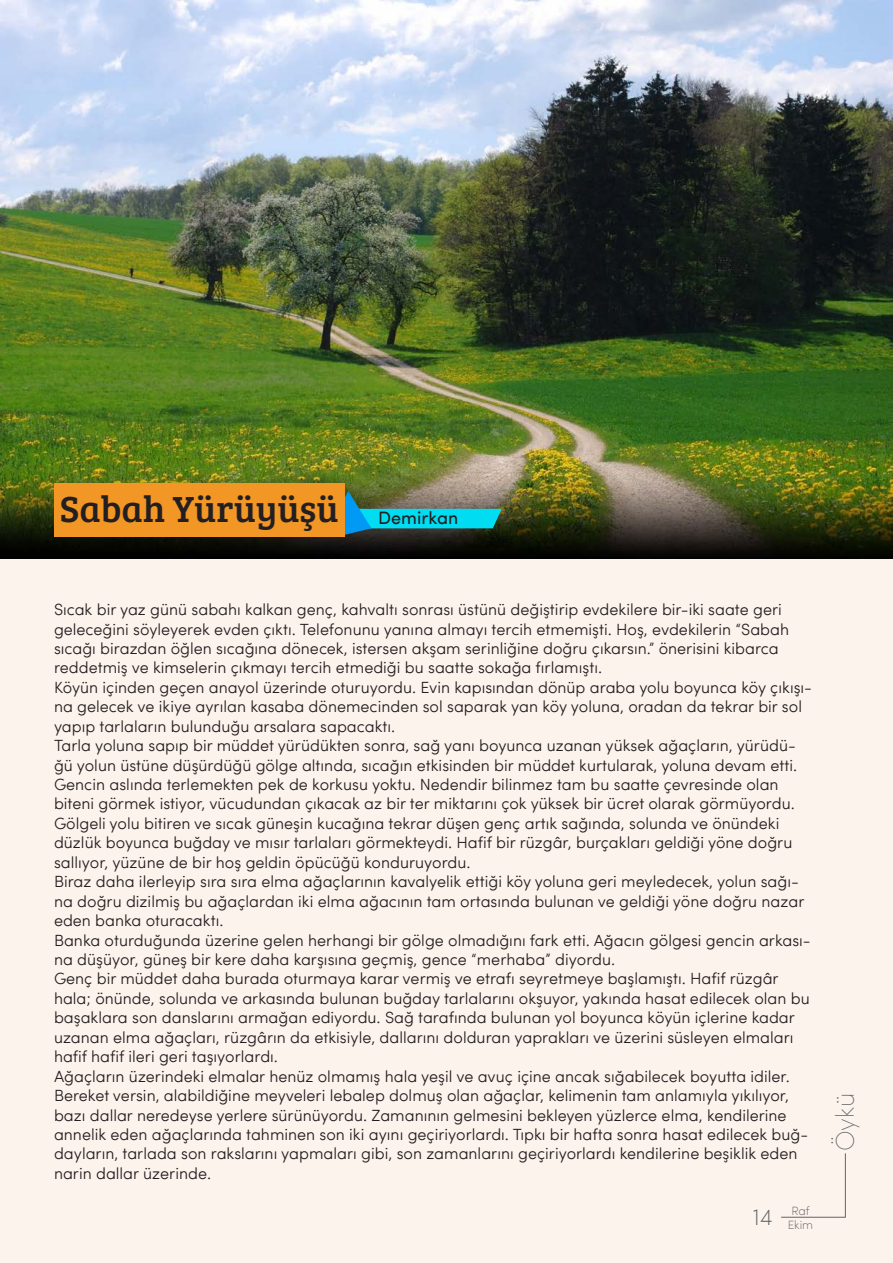
<style>
.page{position:relative;width:893px;height:1263px;background:#fff}
.page>*{position:absolute;margin:0;border:0;box-sizing:border-box;transform-origin:0 0}
.t1{font:37.5px "Bree Serif";color:#231f20}
.t2{font:200 25.5px "Sofia W03";color:#606465}
.t3{font:200 22.5px "Sofia W03";color:#606465}
.t4{font:18px "Sofia W03";color:#231f20}
.t5{font:300 16.2px/19.5px "Sofia W03";color:#231f20}
.t6{font:200 12px "Sofia W03";color:#606465}
</style>
<div class="page">
<div style="left:0;top:1px;width:893px;height:1262px;background:#fdf3ed"></div>
<img style="left:0;top:1px;width:893px;height:558px">
<hr style="left:781px;top:1217px;width:64px;height:1px;background:#606465">
<hr style="left:845px;top:1153px;width:1px;height:64px;background:#606465">
<svg style="left:344px;top:491px;width:158px;height:44px;background:#389398"></svg>
<div style="left:54px;top:483px;width:290px;height:54px;background:#f29625"></div>
<p class="t1" style="left:60px;top:481px;width:280px">Sabah Yürüyüşü</p>
<p class="t4" style="left:378px;top:505px;width:82px">Demirkan</p>
<p class="t5" style="left:54px;top:599px;width:737px">Sıcak bir yaz günü sabahı kalkan genç, kahvaltı sonrası üstünü değiştirip evdekilere bir-iki saate geri geleceğini söyleyerek evden çıktı. Telefonunu yanına almayı tercih etmemişti. Hoş, evdekilerin “Sabah sıcağı birazdan öğlen sıcağına dönecek, istersen akşam serinliğine doğru çıkarsın.” önerisini kibarca reddetmiş ve kimselerin çıkmayı tercih etmediği bu saatte sokağa fırlamıştı.</p>
<p class="t5" style="left:54px;top:676px;width:760px">Köyün içinden geçen anayol üzerinde oturuyordu. Evin kapısından dönüp araba yolu boyunca köy çıkışı&shy;na gelecek ve ikiye ayrılan kasaba dönemecinden sol saparak yan köy yoluna, oradan da tekrar bir sol yapıp tarlaların bulunduğu arsalara sapacaktı.</p>
<p class="t5" style="left:54px;top:735px;width:745px">Tarla yoluna sapıp bir müddet yürüdükten sonra, sağ yanı boyunca uzanan yüksek ağaçların, yürüdü&shy;ğü yolun üstüne düşürdüğü gölge altında, sıcağın etkisinden bir müddet kurtularak, yoluna devam etti.<br>Gencin aslında terlemekten pek de korkusu yoktu. Nedendir bilinmez tam bu saatte çevresinde olan biteni görmek istiyor, vücudundan çıkacak az bir ter miktarını çok yüksek bir ücret olarak görmüyordu.</p>
<p class="t5" style="left:54px;top:812px;width:740px">Gölgeli yolu bitiren ve sıcak güneşin kucağına tekrar düşen genç artık sağında, solunda ve önündeki düzlük boyunca buğday ve mısır tarlaları görmekteydi. Hafif bir rüzgâr, burçakları geldiği yöne doğru sallıyor, yüzüne de bir hoş geldin öpücüğü konduruyordu.</p>
<p class="t5" style="left:54px;top:871px;width:752px">Biraz daha ilerleyip sıra sıra elma ağaçlarının kavalyelik ettiği köy yoluna geri meyledecek, yolun sağı&shy;na doğru dizilmiş bu ağaçlardan iki elma ağacının tam ortasında bulunan ve geldiği yöne doğru nazar eden banka oturacaktı.</p>
<p class="t5" style="left:54px;top:929px;width:758px">Banka oturduğunda üzerine gelen herhangi bir gölge olmadığını fark etti. Ağacın gölgesi gencin arkası&shy;na düşüyor, güneş bir kere daha karşısına geçmiş, gence “merhaba” diyordu.</p>
<p class="t5" style="left:54px;top:968px;width:757px">Genç bir müddet daha burada oturmaya karar vermiş ve etrafı seyretmeye başlamıştı. Hafif rüzgâr hala; önünde, solunda ve arkasında bulunan buğday tarlalarını okşuyor, yakında hasat edilecek olan bu başaklara son danslarını armağan ediyordu. Sağ tarafında bulunan yol boyunca köyün içlerine kadar uzanan elma ağaçları, rüzgârın da etkisiyle, dallarını dolduran yaprakları ve üzerini süsleyen elmaları hafif hafif ileri geri taşıyorlardı.</p>
<p class="t5" style="left:54px;top:1065px;width:756px">Ağaçların üzerindeki elmalar henüz olmamış hala yeşil ve avuç içine ancak sığabilecek boyutta idiler.<br>Bereket versin, alabildiğine meyveleri lebalep dolmuş olan ağaçlar, kelimenin tam anlamıyla yıkılıyor, bazı dallar neredeyse yerlere sürünüyordu. Zamanının gelmesini bekleyen yüzlerce elma, kendilerine annelik eden ağaçlarında tahminen son iki ayını geçiriyorlardı. Tıpkı bir hafta sonra hasat edilecek buğ&shy;dayların, tarlada son rakslarını yapmaları gibi, son zamanlarını geçiriyorlardı kendilerine beşiklik eden narin dallar üzerinde.</p>
<p class="t6" style="left:791px;top:1202px;width:20px">Raf</p>
<p class="t3" style="left:753px;top:1202px;width:21px">14</p>
<p class="t6" style="left:788px;top:1217px;width:27px">Ekim</p>
<p class="t2" style="left:828px;top:1151px;width:60px;rotate:-90deg">Öykü</p>
</div>
